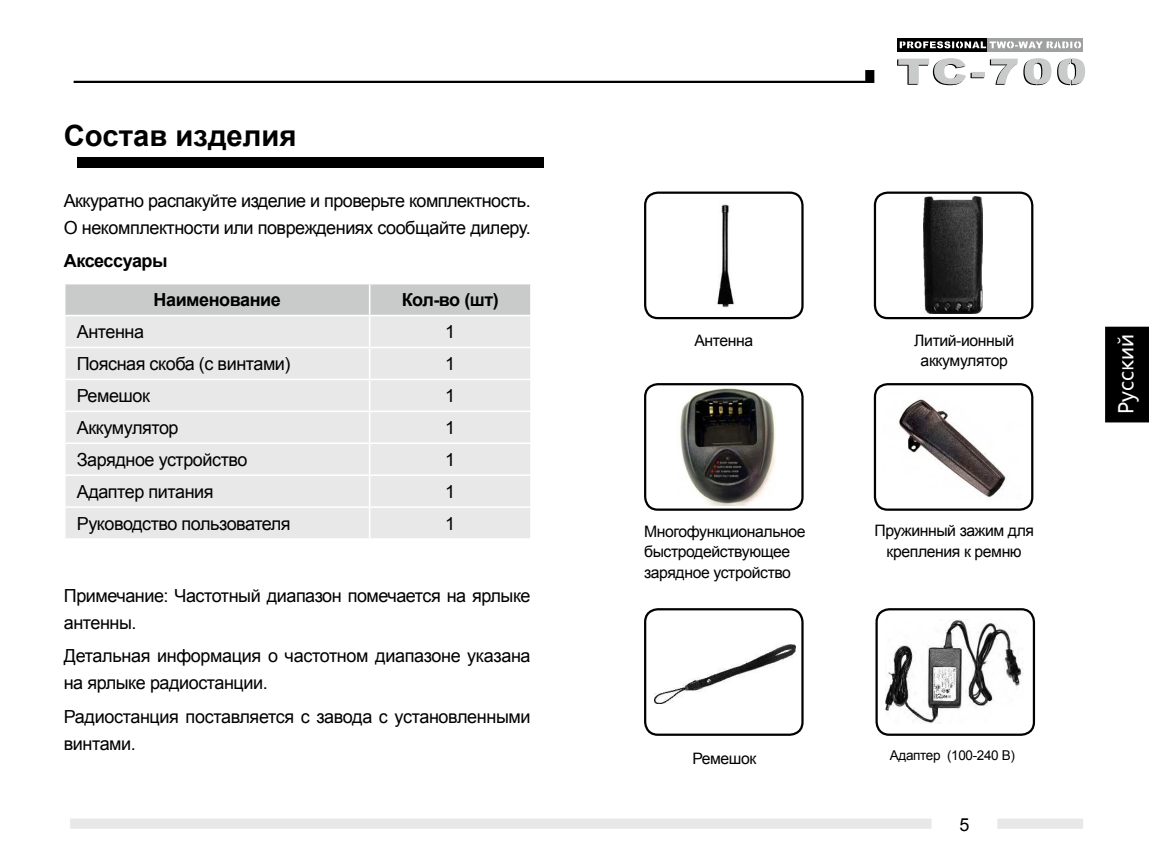
<style>
.page{position:relative;width:1149px;height:862px;background:#fff}
.page>*{position:absolute;margin:0;border:0;box-sizing:border-box;transform-origin:0 0}
.t1{font:700 29.25px "Arial";color:#000}
.t2{font:20.25px "Microsoft Ya Hei";color:#fff}
.t3{font:18px/27px "Arial";letter-spacing:-.025em;color:#000}
.t4{font:700 18px/38.5px "Arial";letter-spacing:-.025em;color:#000}
.t5{font:15.75px/20.2px "Arial";letter-spacing:-.025em;color:#000;text-align:center}
.t6{font:13.5px "Arial";letter-spacing:-.025em;color:#000}
</style>
<div class="page">
<hr style="left:74px;top:81px;width:798px;height:2px;background:#000">
<div style="left:866px;top:71px;width:7px;height:11px;background:#000"></div>
<div style="left:865px;top:70px;width:9px;height:13px;border:2px solid #000"></div>
<div style="left:71px;top:819px;width:1010px;height:8px;background:#e8e8e8"></div>
<div style="left:70px;top:818px;width:1012px;height:10px;border:2px solid #e8e8e8"></div>
<div style="left:77px;top:158px;width:466px;height:10px;background:#000"></div>
<svg style="left:897px;top:58px;width:187px;height:27px"></svg>
<div style="left:896px;top:38px;width:92px;height:14px;background:#000"></div>
<div style="left:987px;top:38px;width:95px;height:14px;background:#9fa0a0"></div>
<svg style="left:899px;top:41px;width:181px;height:7px"></svg>
<div style="left:1105px;top:326px;width:43px;height:96px;background:#000"></div>
<div style="left:932px;top:814px;width:63px;height:19px;background:#fff"></div>
<div style="left:65px;top:284px;width:465px;height:30px;background:#c9caca"></div>
<div style="left:65px;top:316px;width:465px;height:222px;background:#e8e8e8"></div>
<hr style="left:369px;top:284px;width:1px;height:30px;background:#fff">
<hr style="left:369px;top:316px;width:1px;height:30px;background:#fff">
<hr style="left:64px;top:346px;width:305px;height:2px;background:#fff">
<hr style="left:369px;top:346px;width:162px;height:2px;background:#fff">
<hr style="left:369px;top:348px;width:1px;height:30px;background:#fff">
<hr style="left:64px;top:378px;width:305px;height:2px;background:#fff">
<hr style="left:369px;top:378px;width:162px;height:2px;background:#fff">
<hr style="left:369px;top:380px;width:1px;height:30px;background:#fff">
<hr style="left:64px;top:410px;width:305px;height:2px;background:#fff">
<hr style="left:369px;top:410px;width:162px;height:2px;background:#fff">
<hr style="left:369px;top:412px;width:1px;height:30px;background:#fff">
<hr style="left:64px;top:442px;width:305px;height:2px;background:#fff">
<hr style="left:369px;top:442px;width:162px;height:2px;background:#fff">
<hr style="left:369px;top:444px;width:1px;height:30px;background:#fff">
<hr style="left:64px;top:474px;width:305px;height:1px;background:#fff">
<hr style="left:369px;top:474px;width:162px;height:1px;background:#fff">
<hr style="left:369px;top:475px;width:1px;height:31px;background:#fff">
<hr style="left:64px;top:506px;width:305px;height:1px;background:#fff">
<hr style="left:369px;top:506px;width:162px;height:1px;background:#fff">
<hr style="left:369px;top:507px;width:1px;height:31px;background:#fff">
<div style="left:644px;top:191px;width:159px;height:128px;border:2px solid #000;border-radius:13px"></div>
<div style="left:873px;top:191px;width:160px;height:128px;border:2px solid #000;border-radius:13px"></div>
<div style="left:644px;top:383px;width:159px;height:127px;border:2px solid #000;border-radius:13px"></div>
<div style="left:873px;top:383px;width:160px;height:127px;border:2px solid #000;border-radius:13px"></div>
<div style="left:644px;top:608px;width:159px;height:127px;border:2px solid #000;border-radius:13px"></div>
<div style="left:875px;top:608px;width:159px;height:127px;border:2px solid #000;border-radius:13px"></div>
<img style="left:899px;top:399px;width:107px;height:98px">
<img style="left:923px;top:196px;width:59px;height:117px">
<img style="left:654px;top:644px;width:141px;height:59px">
<img style="left:885px;top:619px;width:138px;height:103px">
<img style="left:717px;top:204px;width:18px;height:104px">
<img style="left:679px;top:387px;width:96px;height:118px">
<h1 class="t1" style="left:64px;top:117px;width:234px">Состав изделия</h1>
<p class="t3" style="left:64px;top:187px;width:468px">Аккуратно распакуйте изделие и проверьте комплектность.<br>О некомплектности или повреждениях сообщайте дилеру.</p>
<p class="t4" style="left:153px;top:242px;width:129px;text-indent:-90px">Аксессуары<br>Наименование</p>
<p class="t4" style="left:401px;top:281px;width:99px">Кол-во (шт)</p>
<p class="t3" style="left:77px;top:318px;width:69px">Антенна</p>
<p class="t3" style="left:445px;top:320px;width:12px">1</p>
<p class="t3" style="left:77px;top:350px;width:215px">Поясная скоба (с винтами)</p>
<p class="t3" style="left:445px;top:351px;width:12px">1</p>
<p class="t3" style="left:77px;top:382px;width:75px">Ремешок</p>
<p class="t3" style="left:445px;top:383px;width:12px">1</p>
<p class="t3" style="left:77px;top:414px;width:103px">Аккумулятор</p>
<p class="t3" style="left:445px;top:415px;width:12px">1</p>
<p class="t3" style="left:77px;top:446px;width:172px">Зарядное устройство</p>
<p class="t3" style="left:445px;top:447px;width:12px">1</p>
<p class="t3" style="left:77px;top:477px;width:138px">Адаптер питания</p>
<p class="t3" style="left:445px;top:479px;width:12px">1</p>
<p class="t3" style="left:77px;top:509px;width:215px">Руководство пользователя</p>
<p class="t3" style="left:445px;top:511px;width:12px">1</p>
<p class="t3" style="left:64px;top:581px;width:468px">Примечание: Частотный диапазон помечается на ярлыке антенны.</p>
<p class="t3" style="left:64px;top:642px;width:468px">Детальная информация о частотном диапазоне указана на ярлыке радиостанции.</p>
<p class="t3" style="left:64px;top:702px;width:468px">Радиостанция поставляется с завода с установленными винтами.</p>
<p class="t5" style="left:694px;top:330px;width:60px">Антенна</p>
<p class="t5" style="left:914px;top:330px;width:101px">Литий-ионный аккумулятор</p>
<p class="t5" style="left:644px;top:521px;width:163px;text-align:left">Многофункциональное быстродействующее зарядное устройство</p>
<p class="t5" style="left:692px;top:747px;width:66px">Ремешок</p>
<p class="t5" style="left:874px;top:520px;width:161px">Пружинный зажим для крепления к ремню</p>
<p class="t6" style="left:889px;top:746px;width:127px">Адаптер (100-240 В)</p>
<p class="t3" style="left:959px;top:812px;width:12px">5</p>
<p class="t2" style="left:1112px;top:414px;width:82px;rotate:-90deg">Pусский</p>
</div>
